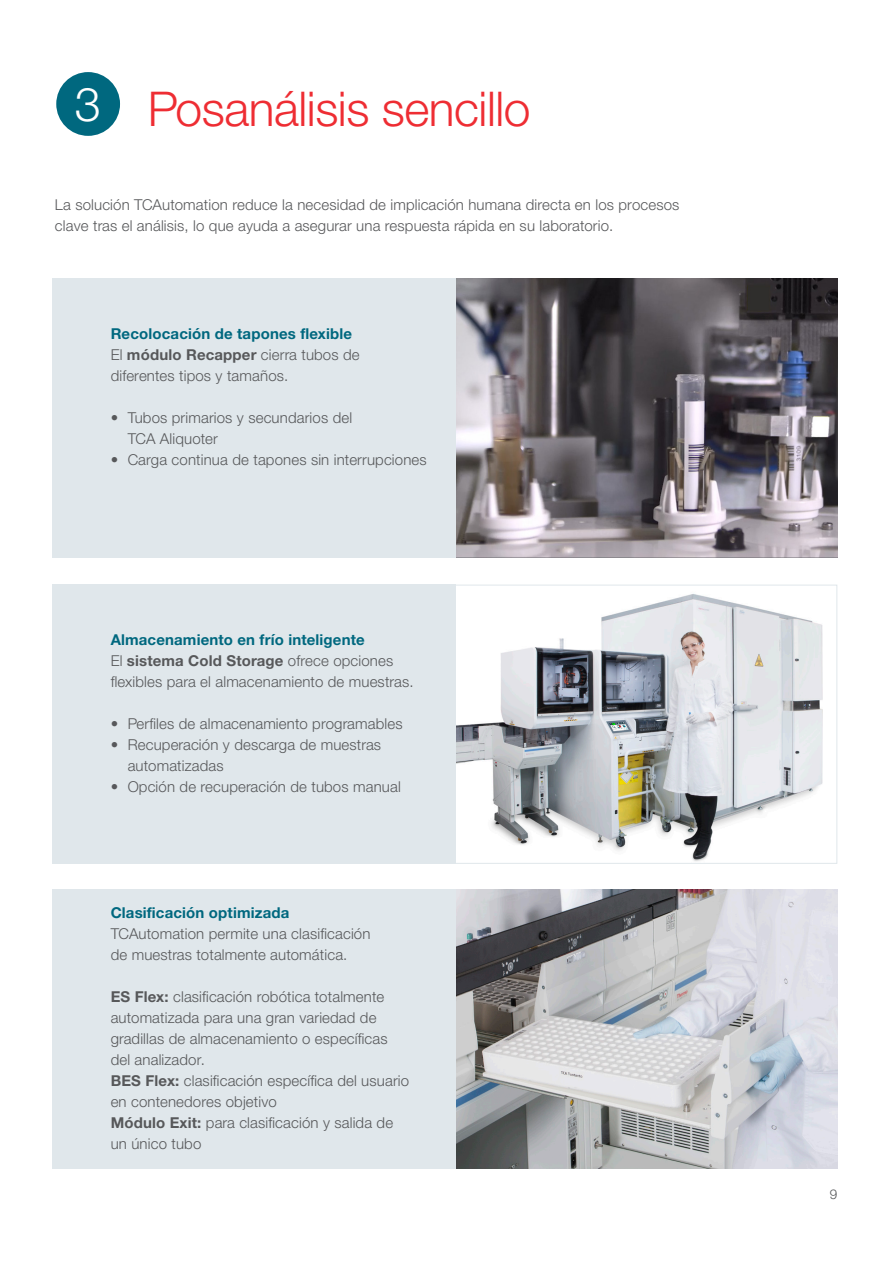
<style>
.page{position:relative;width:893px;height:1263px;background:#fff}
.page>*{position:absolute;margin:0;border:0;box-sizing:border-box;transform-origin:0 0}
.Headline{font:300 48px "Helvetica Neue LTW1 G";letter-spacing:-.01em;color:#ee2d33}
.Pull_Quote{font:300 46.8px "Helvetica Neue LTW1 G";color:#fff}
.Body_Copy{font:300 15px/21px "Helvetica Neue LTW1 G";letter-spacing:.01em;color:#57585a}
.Body_Copy-2{font:700 15px "Helvetica Neue LTW1 G";letter-spacing:.01em;color:#00687f}
.t1{font:300 13.5px "Helvetica Neue LTW1 G";color:#57585a}
.s1{font-weight:700}
</style>
<div class="page">
<div style="left:56px;top:72px;width:64px;height:64px;background:#00687f;border-radius:50%"></div>
<img style="left:456px;top:279px;width:381px;height:279px">
<div style="left:53px;top:279px;width:403px;height:279px;background:#e0e7eb"></div>
<img style="left:456px;top:594px;width:367px;height:268px">
<div style="left:53px;top:585px;width:403px;height:279px;background:#e0e7eb"></div>
<img style="left:456px;top:889px;width:381px;height:279px">
<div style="left:53px;top:889px;width:403px;height:279px;background:#e0e7eb"></div>
<p class="Pull_Quote" style="left:75px;top:76px;width:28px">3</p>
<p class="Headline" style="left:148px;top:79px;width:384px">Posanálisis sencillo</p>
<p class="Body_Copy" style="left:55px;top:194px;width:626px">La solución TCAutomation reduce la necesidad de implicación humana directa en los procesos clave tras el análisis, lo que ayuda a asegurar una respuesta rápida en su laboratorio.</p>
<p class="Body_Copy-2" style="left:111px;top:324px;width:243px">Recolocación de tapones flexible</p>
<p class="Body_Copy" style="left:111px;top:344px;width:251px">El <span class="s1">módulo Recapper</span> cierra tubos de diferentes tipos y tamaños.</p>
<p class="Body_Copy" style="left:128px;top:407px;width:226px;text-indent:-17px">• Tubos primarios y secundarios del<br>TCA Aliquoter</p>
<p class="Body_Copy" style="left:111px;top:449px;width:318px">• Carga continua de tapones sin interrupciones</p>
<p class="Body_Copy-2" style="left:111px;top:630px;width:256px">Almacenamiento en frío inteligente</p>
<p class="Body_Copy" style="left:111px;top:650px;width:304px">El <span class="s1">sistema Cold Storage</span> ofrece opciones flexibles para el almacenamiento de muestras.</p>
<p class="Body_Copy" style="left:111px;top:713px;width:293px">• Perfiles de almacenamiento programables</p>
<p class="Body_Copy" style="left:128px;top:734px;width:255px;text-indent:-17px">• Recuperación y descarga de muestras automatizadas</p>
<p class="Body_Copy" style="left:111px;top:776px;width:292px">• Opción de recuperación de tubos manual</p>
<p class="Body_Copy-2" style="left:111px;top:903px;width:180px">Clasificación optimizada</p>
<p class="Body_Copy" style="left:111px;top:923px;width:261px">TCAutomation permite una clasificación de muestras totalmente automática.</p>
<p class="Body_Copy" style="left:111px;top:986px;width:279px"><span class="s1">ES Flex:</span> clasificación robótica totalmente automatizada para una gran variedad de gradillas de almacenamiento o específicas del analizador.</p>
<p class="Body_Copy" style="left:111px;top:1070px;width:300px"><span class="s1">BES Flex:</span> clasificación específica del usuario en contenedores objetivo</p>
<p class="Body_Copy" style="left:111px;top:1112px;width:284px"><span class="s1">Módulo Exit:</span> para clasificación y salida de un único tubo</p>
<p class="t1" style="left:830px;top:1185px;width:9px">9</p>
</div>
